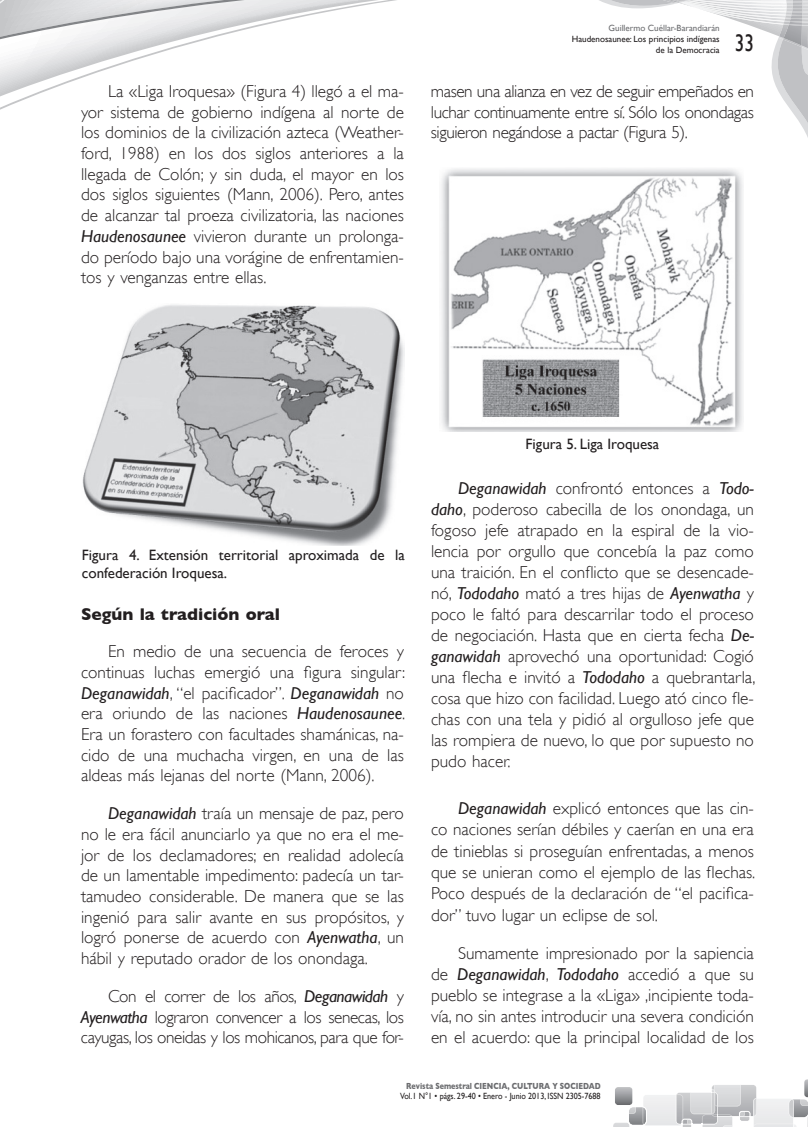
<style>
.page{position:relative;width:808px;height:1127px;background:#fff}
.page>*{position:absolute;margin:0;border:0;box-sizing:border-box;transform-origin:0 0}
.t1{font:24px "Gill Sans";color:#231f20;scale:.8 1}
.t2{font:300 17.25px/20.7px "Gill Sans";color:#231f20;text-align:justify}
.t3{font:700 17.25px "Gill Sans";color:#231f20}
.t4{font:15px/18px "Gill Sans";color:#231f20}
.t5{font:9px/10.8px "Gill Sans";color:#231f20;text-align:right}
.t6{font:9px "Gill Sans";color:#231f20;scale:.9 1}
.t7{font:700 9px "Gill Sans";color:#6c6d70;scale:.8 1}
.t8{font:9px "Gill Sans";color:#6c6d70}
.s1{font-weight:400;font-style:italic}
</style>
<div class="page">
<svg style="left:613px;top:1079px;width:195px;height:48px"></svg>
<svg style="left:0;top:0;width:808px;height:138px"></svg>
<img style="left:82px;top:304px;width:322px;height:241px">
<img style="left:441px;top:168px;width:302px;height:264px">
<p class="t2" style="left:81px;top:81px;width:324px;text-indent:27px">La «Liga Iroquesa» (Figura 4) llegó a el ma&shy;yor sistema de gobierno indígena al norte de los dominios de la civilización azteca (Weather&shy;ford, 1988) en los dos siglos anteriores a la llegada de Colón; y sin duda, el mayor en los dos siglos siguientes (Mann, 2006). Pero, antes de alcanzar tal proeza civilizatoria, las naciones <span class="s1">Haudenosaunee</span> vivieron durante un prolonga&shy;do período bajo una vorágine de enfrentamien&shy;tos y venganzas entre ellas.</p>
<p class="t8" style="left:608px;top:23px;width:113px">Guillermo Cuéllar-Barandiarán</p>
<p class="t5" style="left:572px;top:34px;width:149px">Haudenosaunee: Los principios indígenas de la Democracia</p>
<h1 class="t1" style="left:735px;top:28px;width:25px">33</h1>
<p class="t2" style="left:431px;top:81px;width:324px">masen una alianza en vez de seguir empeñados en luchar continuamente entre sí. Sólo los onondagas siguieron negándose a pactar (Figura 5).</p>
<p class="t4" style="left:82px;top:545px;width:324px">Figura 4. Extensión territorial aproximada de la confederación Iroquesa.</p>
<p class="t3" style="left:81px;top:603px;width:201px">Según la tradición oral</p>
<p class="t2" style="left:81px;top:641px;width:326px;text-indent:27px">En medio de una secuencia de feroces y continuas luchas emergió una figura singular:<br><span class="s1">Deganawidah</span>, “el pacificador”. <span class="s1">Deganawidah</span> no era oriundo de las naciones <span class="s1">Haudenosaunee</span>.<br>Era un forastero con facultades shamánicas, na&shy;cido de una muchacha virgen, en una de las aldeas más lejanas del norte (Mann, 2006).</p>
<p class="t2" style="left:81px;top:803px;width:324px;text-indent:27px"><span class="s1">Deganawidah</span> traía un mensaje de paz, pero no le era fácil anunciarlo ya que no era el me&shy;jor de los declamadores; en realidad adolecía de un lamentable impedimento: padecía un tar&shy;tamudeo considerable. De manera que se las ingenió para salir avante en sus propósitos, y logró ponerse de acuerdo con <span class="s1">Ayenwatha</span>, un hábil y reputado orador de los onondaga.</p>
<p class="t2" style="left:81px;top:985px;width:324px;text-indent:27px">Con el correr de los años, <span class="s1">Deganawidah</span> y <span class="s1">Ayenwatha</span> lograron convencer a los senecas, los cayugas, los oneidas y los mohicanos, para que for-</p>
<p class="t4" style="left:526px;top:435px;width:135px">Figura 5. Liga Iroquesa</p>
<p class="t2" style="left:431px;top:478px;width:326px;text-indent:27px"><span class="s1">Deganawidah</span> confrontó entonces a <span class="s1">Todo&shy;daho</span>, poderoso cabecilla de los onondaga, un fogoso jefe atrapado en la espiral de la vio&shy;lencia por orgullo que concebía la paz como una traición. En el conflicto que se desencade&shy;nó, <span class="s1">Tododaho</span> mató a tres hijas de <span class="s1">Ayenwatha</span> y poco le faltó para descarrilar todo el proceso de negociación. Hasta que en cierta fecha <span class="s1">De&shy;ganawidah</span> aprovechó una oportunidad: Cogió una flecha e invitó a <span class="s1">Tododaho</span> a quebrantarla, cosa que hizo con facilidad. Luego ató cinco fle&shy;chas con una tela y pidió al orgulloso jefe que las rompiera de nuevo, lo que por supuesto no pudo hacer.</p>
<p class="t2" style="left:431px;top:797px;width:326px;line-height:21.3px;text-indent:27px"><span class="s1">Deganawidah</span> explicó entonces que las cin&shy;co naciones serían débiles y caerían en una era de tinieblas si proseguían enfrentadas, a menos que se unieran como el ejemplo de las flechas.<br>Poco después de la declaración de “el pacifica&shy;dor” tuvo lugar un eclipse de sol.</p>
<p class="t2" style="left:431px;top:942px;width:324px;text-indent:27px">Sumamente impresionado por la sapiencia de <span class="s1">Deganawidah</span>, <span class="s1">Tododaho</span> accedió a que su pueblo se integrase a la «Liga» ,incipiente toda&shy;vía, no sin antes introducir una severa condición en el acuerdo: que la principal localidad de los</p>
<p class="t7" style="left:406px;top:1080px;width:244px">Revista Semestral CIENCIA, CULTURA Y SOCIEDAD</p>
<p class="t6" style="left:400px;top:1091px;width:224px">Vol.1 N°1 • págs. 29-40 • Enero - Junio 2013, ISSN 2305-7688</p>
</div>
